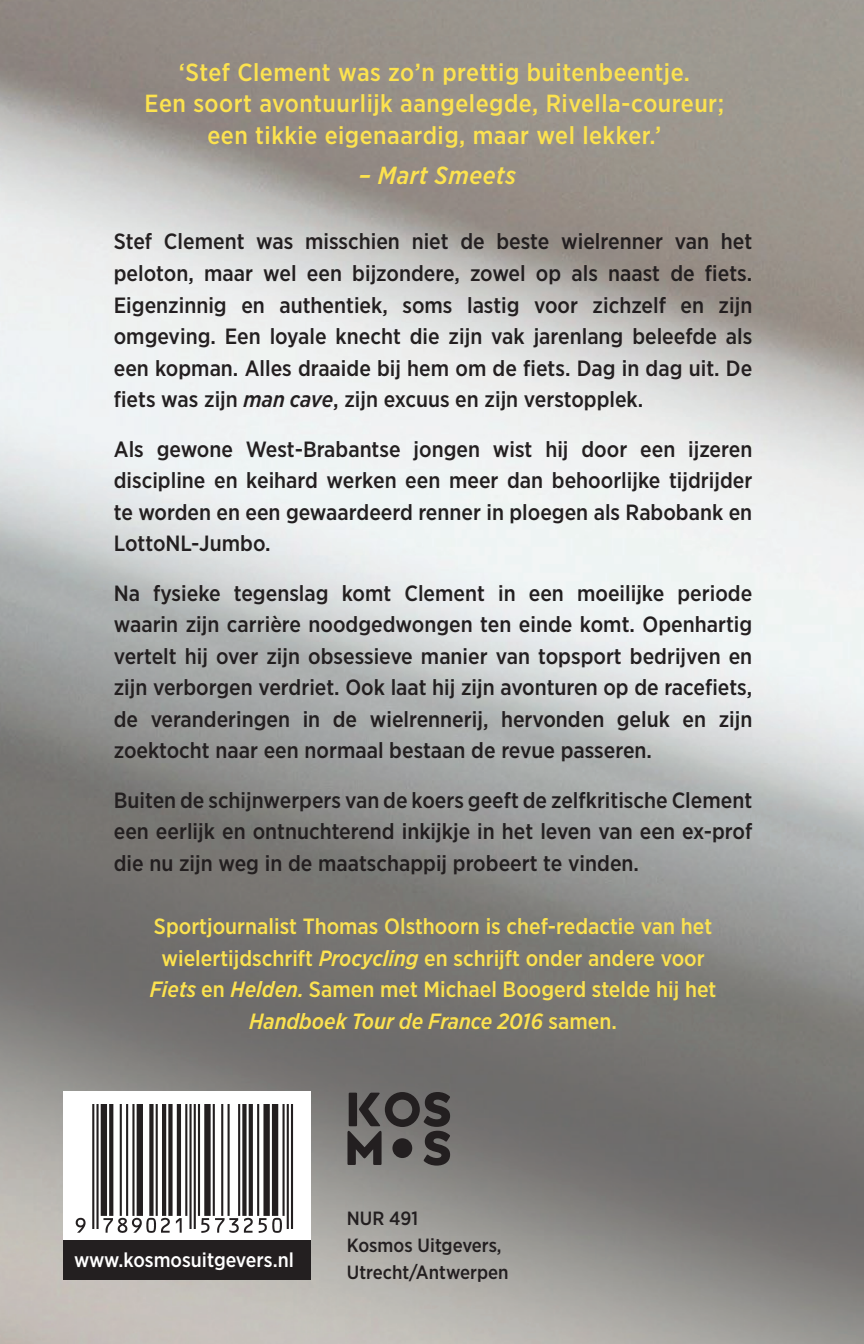
<style>
.page{position:relative;width:864px;height:1344px;background:#fff}
.page>*{position:absolute;margin:0;border:0;box-sizing:border-box;transform-origin:0 0}
.t1{font:500 24.75px/31.5px "Gotham Narrow";letter-spacing:.02em;color:#fce24f;text-align:center}
.t2{font:italic 500 24.75px "Gotham Narrow";letter-spacing:.02em;color:#fce24f}
.t3{font:500 22.05px/31.5px "Gotham Narrow";color:#231f20;text-align:justify}
.t4{font:500 22.05px/31.5px "Gotham Narrow";color:#fce24f;text-align:center}
.t5{font:500 20.25px "Gotham Narrow";color:#fff}
.t6{font:500 19.12px/27px "Gotham Narrow";color:#231f20}
.s1{font-style:italic}
</style>
<div class="page">
<img style="left:0;top:0;width:863px;height:1236px">
<img style="left:0;top:1236px;width:863px;height:107px">
<div style="left:64px;top:1091px;width:247px;height:187px;background:#fff"></div>
<img style="left:75px;top:1104px;width:219px;height:129px">
<div style="left:63px;top:1239px;width:248px;height:40px;background:#231f20"></div>
<svg style="left:347px;top:1091px;width:103px;height:74px;background:#555251"></svg>
<div style="left:392px;top:1138px;width:20px;height:19px;background:#231f20;border-radius:50%"></div>
<svg style="left:0;top:1340px;width:3px;height:4px"></svg>
<p class="t1" style="left:144px;top:56px;width:580px">‘Stef Clement was zo’n prettig buitenbeentje.<br>Een soort avontuurlijk aangelegde, Rivella-coureur; een tikkie eigenaardig, maar wel lekker.’</p>
<p class="t2" style="left:359px;top:160px;width:158px">– Mart Smeets</p>
<p class="t3" style="left:114px;top:225px;width:639px">Stef Clement was misschien niet de beste wielrenner van het peloton, maar wel een bijzondere, zowel op als naast de fiets.<br>Eigenzinnig en authentiek, soms lastig voor zichzelf en zijn omgeving. Een loyale knecht die zijn vak jarenlang beleefde als een kopman. Alles draaide bij hem om de fiets. Dag in dag uit. De fiets was zijn <span class="s1">man cave</span>, zijn excuus en zijn verstopplek.</p>
<p class="t3" style="left:114px;top:433px;width:639px">Als gewone West-Brabantse jongen wist hij door een ijzeren discipline en keihard werken een meer dan behoorlijke tijdrijder te worden en een gewaardeerd renner in ploegen als Rabobank en LottoNL-Jumbo.</p>
<p class="t3" style="left:114px;top:577px;width:639px">Na fysieke tegenslag komt Clement in een moeilijke periode waarin zijn carrière noodgedwongen ten einde komt. Openhartig vertelt hij over zijn obsessieve manier van topsport bedrijven en zijn verborgen verdriet. Ook laat hij zijn avonturen op de racefiets, de veranderingen in de wielrennerij, hervonden geluk en zijn zoektocht naar een normaal bestaan de revue passeren.</p>
<p class="t3" style="left:114px;top:784px;width:639px">Buiten de schijnwerpers van de koers geeft de zelfkritische Clement een eerlijk en ontnuchterend inkijkje in het leven van een ex-prof die nu zijn weg in de maatschappij probeert te vinden.</p>
<p class="t4" style="left:150px;top:910px;width:568px">Sportjournalist Thomas Olsthoorn is chef-redactie van het wielertijdschrift <span class="s1">Procycling</span> en schrijft onder andere voor <span class="s1">Fiets</span> en <span class="s1">Helden.</span> Samen met Michael Boogerd stelde hij het <span class="s1">Handboek Tour de France 2016</span> samen.</p>
<p class="t5" style="left:74px;top:1246px;width:221px">www.kosmosuitgevers.nl</p>
<p class="t6" style="left:346px;top:1203px;width:163px">NUR 491<br>Kosmos Uitgevers,<br>Utrecht/Antwerpen</p>
</div>
